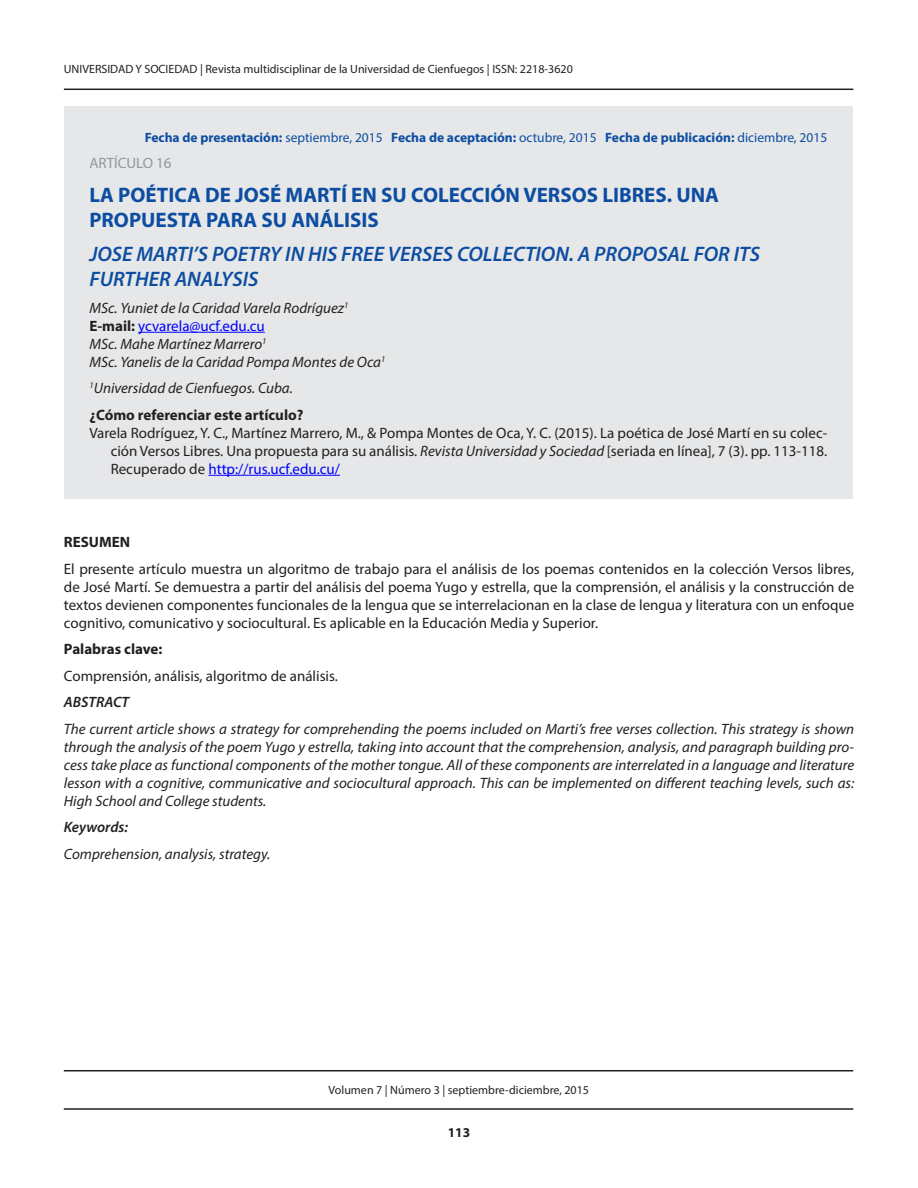
<style>
.page{position:relative;width:918px;height:1188px;background:#fff}
.page>*{position:absolute;margin:0;border:0;box-sizing:border-box;transform-origin:0 0}
.Título_Itálica{font:italic 600 21px/25.2px "Myriad Pro";color:#0d4da1}
.titulo{font:700 21px/25.2px "Myriad Pro";color:#0d4da1}
.texto_italica{font:italic 15px/18px "Myriad Pro";color:#231f20;text-align:justify}
.texto{font:15px/18px "Myriad Pro";color:#231f20;text-align:justify}
.texto_bibliografia{font:15px/18px "Myriad Pro";color:#231f20;text-align:justify}
.nombre_de_autor{font:italic 15px "Myriad Pro";color:#231f20}
.texto_bold{font:700 15px "Myriad Pro";color:#231f20}
.texto-2{font:15px "Myriad Pro";color:#00f}
.texto_semibold_itali{font:italic 600 15px "Myriad Pro";color:#231f20}
.texto-3{font:700 15px "Myriad Pro";color:#231f20}
.numero_de_articulo{font:15px "Myriad Pro";color:#939598}
.fechas{font:700 13.5px "Myriad Pro";color:#0d4da1}
.t1{font:700 13.5px "Myriad Pro";color:#231f20}
.t2{font:12px "Myriad Pro";color:#231f20}
.s1{font-weight:400}
.s2{font-weight:700;color:#231f20}
.s3{font-style:italic}
.s4{color:#00f}
</style>
<div class="page">
<hr style="left:64px;top:89px;width:789px;height:1px;background:#231f20">
<hr style="left:64px;top:1108px;width:789px;height:2px;background:#231f20">
<hr style="left:64px;top:1070px;width:789px;height:1px;background:#231f20">
<div style="left:64px;top:106px;width:789px;height:393px;background:#e6e7e9"></div>
<hr style="left:138px;top:332px;width:127px;height:1px;background:#00f">
<hr style="left:208px;top:475px;width:132px;height:1px;background:#00f">
<p class="t2" style="left:64px;top:61px;width:510px">UNIVERSIDAD Y SOCIEDAD | Revista multidisciplinar de la Universidad de Cienfuegos | ISSN: 2218-3620</p>
<p class="fechas" style="left:145px;top:129px;width:684px">Fecha de presentación: <span class="s1">septiembre, 2015</span> Fecha de aceptación: <span class="s1">octubre, 2015</span> Fecha de publicación: <span class="s1">diciembre, 2015</span></p>
<p class="numero_de_articulo" style="left:89px;top:154px;width:84px">ARTÍCULO 16</p>
<p class="titulo" style="left:89px;top:182px;width:631px">LA POÉTICA DE JOSÉ MARTÍ EN SU COLECCIÓN VERSOS LIBRES. UNA<br>PROPUESTA PARA SU ANÁLISIS</p>
<p class="Título_Itálica" style="left:89px;top:241px;width:672px">JOSE MARTI’S POETRY IN HIS FREE VERSES COLLECTION. A PROPOSAL FOR ITS<br>FURTHER ANALYSIS</p>
<p class="nombre_de_autor" style="left:89px;top:298px;width:261px">MSc. Yuniet de la Caridad Varela Rodríguez<sup>1</sup></p>
<p class="texto-2" style="left:89px;top:316px;width:177px"><span class="s2">E-mail:</span> ycvarela@ucf.edu.cu</p>
<p class="nombre_de_autor" style="left:89px;top:334px;width:179px">MSc. Mahe Martínez Marrero<sup>1</sup></p>
<p class="nombre_de_autor" style="left:89px;top:352px;width:298px">MSc. Yanelis de la Caridad Pompa Montes de Oca<sup>1</sup></p>
<p class="texto_italica" style="left:89px;top:379px;width:205px"><sup>1</sup>Universidad de Cienfuegos. Cuba.</p>
<p class="texto_bold" style="left:89px;top:405px;width:216px">¿Cómo referenciar este artículo?</p>
<p class="texto_bibliografia" style="left:111px;top:423px;width:718px;text-indent:-21px">Varela Rodríguez, Y. C., Martínez Marrero, M., &amp; Pompa Montes de Oca, Y. C. (2015). La poética de José Martí en su colec&shy;ción Versos Libres. Una propuesta para su análisis. <span class="s3">Revista Universidad y Sociedad</span> [seriada en línea], 7 (3). pp. 113-118.<br>Recuperado de <span class="s4">http://rus.ucf.edu.cu/</span></p>
<p class="texto_bold" style="left:64px;top:532px;width:68px">RESUMEN</p>
<p class="texto" style="left:64px;top:559px;width:792px">El presente artículo muestra un algoritmo de trabajo para el análisis de los poemas contenidos en la colección Versos libres, de José Martí. Se demuestra a partir del análisis del poema Yugo y estrella, que la comprensión, el análisis y la construcción de textos devienen componentes funcionales de la lengua que se interrelacionan en la clase de lengua y literatura con un enfoque cognitivo, comunicativo y sociocultural. Es aplicable en la Educación Media y Superior.</p>
<p class="texto-3" style="left:64px;top:639px;width:100px">Palabras clave:</p>
<p class="texto" style="left:64px;top:666px;width:276px">Comprensión, análisis, algoritmo de análisis.</p>
<p class="texto_semibold_itali" style="left:64px;top:692px;width:67px">ABSTRACT</p>
<p class="texto_italica" style="left:64px;top:719px;width:792px">The current article shows a strategy for comprehending the poems included on Marti’s free verses collection. This strategy is shown through the analysis of the poem Yugo y estrella, taking into account that the comprehension, analysis, and paragraph building pro&shy;cess take place as functional components of the mother tongue. All of these components are interrelated in a language and literature lesson with a cognitive, communicative and sociocultural approach. This can be implemented on different teaching levels, such as:<br>High School and College students.</p>
<p class="texto_semibold_itali" style="left:64px;top:817px;width:66px">Keywords:</p>
<p class="texto_italica" style="left:64px;top:844px;width:208px">Comprehension, analysis, strategy.</p>
<p class="t2" style="left:329px;top:1083px;width:262px">Volumen 7 | Número 3 | septiembre-diciembre, 2015</p>
<p class="t1" style="left:448px;top:1124px;width:24px">113</p>
</div>
